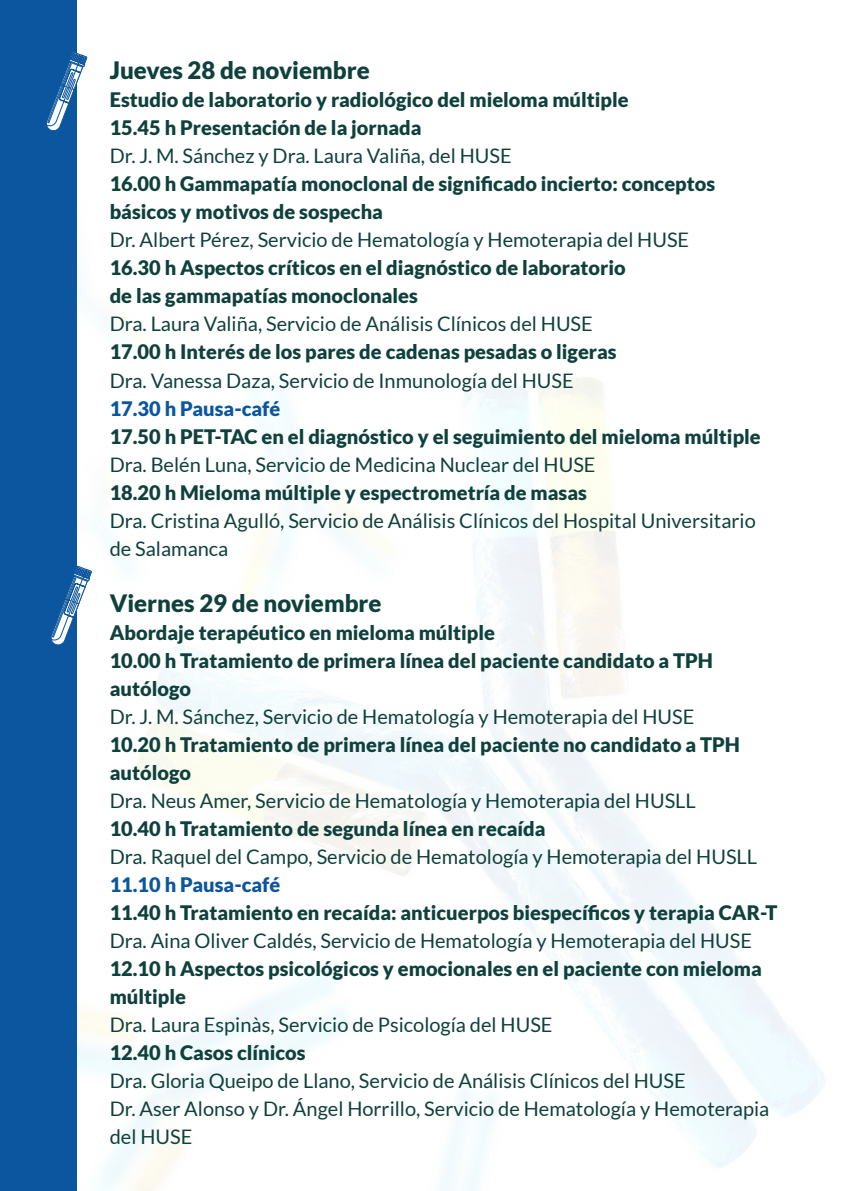
<style>
.page{position:relative;width:842px;height:1191px;background:#fff}
.page>*{position:absolute;margin:0;border:0;box-sizing:border-box;transform-origin:0 0}
.t1{font:900 24px "Lato";color:#0f413c}
.t2{font:900 20px/28px "Lato";color:#0f413c}
.t3{font:20px/28px "Lato";color:#0f413c}
.t4{font:900 20px "Lato";color:#0b569e}
</style>
<div class="page">
<img style="left:76px;top:163px;width:749px;height:1028px">
<div style="left:0;top:0;width:76px;height:1191px;background:#0b569e"></div>
<svg style="left:46px;top:51px;width:41px;height:81px"></svg>
<svg style="left:51px;top:566px;width:41px;height:80px"></svg>
<p class="t1" style="left:110px;top:57px;width:262px">Jueves 28 de noviembre</p>
<p class="t2" style="left:110px;top:86px;width:521px">Estudio de laboratorio y radiológico del mieloma múltiple<br>15.45 h Presentación de la jornada</p>
<p class="t3" style="left:110px;top:142px;width:403px">Dr. J. M. Sánchez y Dra. Laura Valiña, del HUSE</p>
<p class="t2" style="left:110px;top:170px;width:607px">16.00 h Gammapatía monoclonal de significado incierto: conceptos básicos y motivos de sospecha</p>
<p class="t3" style="left:110px;top:226px;width:581px">Dr. Albert Pérez, Servicio de Hematología y Hemoterapia del HUSE</p>
<p class="t2" style="left:110px;top:254px;width:517px">16.30 h Aspectos críticos en el diagnóstico de laboratorio de las gammapatías monoclonales</p>
<p class="t3" style="left:110px;top:310px;width:485px">Dra. Laura Valiña, Servicio de Análisis Clínicos del HUSE</p>
<p class="t2" style="left:110px;top:338px;width:508px">17.00 h Interés de los pares de cadenas pesadas o ligeras</p>
<p class="t3" style="left:110px;top:366px;width:465px">Dra. Vanessa Daza, Servicio de Inmunología del HUSE</p>
<p class="t4" style="left:110px;top:396px;width:172px">17.30 h Pausa-café</p>
<p class="t2" style="left:110px;top:422px;width:653px">17.50 h PET-TAC en el diagnóstico y el seguimiento del mieloma múltiple</p>
<p class="t3" style="left:110px;top:450px;width:487px">Dra. Belén Luna, Servicio de Medicina Nuclear del HUSE</p>
<p class="t2" style="left:110px;top:478px;width:479px">18.20 h Mieloma múltiple y espectrometría de masas</p>
<p class="t3" style="left:110px;top:506px;width:648px">Dra. Cristina Agulló, Servicio de Análisis Clínicos del Hospital Universitario de Salamanca</p>
<p class="t1" style="left:110px;top:589px;width:273px">Viernes 29 de noviembre</p>
<p class="t2" style="left:110px;top:618px;width:605px">Abordaje terapéutico en mieloma múltiple<br>10.00 h Tratamiento de primera línea del paciente candidato a TPH autólogo</p>
<p class="t3" style="left:110px;top:702px;width:586px">Dr. J. M. Sánchez, Servicio de Hematología y Hemoterapia del HUSE</p>
<p class="t2" style="left:110px;top:730px;width:632px">10.20 h Tratamiento de primera línea del paciente no candidato a TPH autólogo</p>
<p class="t3" style="left:110px;top:786px;width:588px">Dra. Neus Amer, Servicio de Hematología y Hemoterapia del HUSLL</p>
<p class="t2" style="left:110px;top:814px;width:437px">10.40 h Tratamiento de segunda línea en recaída</p>
<p class="t3" style="left:110px;top:842px;width:649px">Dra. Raquel del Campo, Servicio de Hematología y Hemoterapia del HUSLL</p>
<p class="t4" style="left:110px;top:872px;width:172px">11.10 h Pausa-café</p>
<p class="t2" style="left:110px;top:898px;width:669px">11.40 h Tratamiento en recaída: anticuerpos biespecíficos y terapia CAR-T</p>
<p class="t3" style="left:110px;top:926px;width:644px">Dra. Aina Oliver Caldés, Servicio de Hematología y Hemoterapia del HUSE</p>
<p class="t2" style="left:110px;top:954px;width:654px">12.10 h Aspectos psicológicos y emocionales en el paciente con mieloma múltiple</p>
<p class="t3" style="left:110px;top:1010px;width:444px">Dra. Laura Espinàs, Servicio de Psicología del HUSE</p>
<p class="t2" style="left:110px;top:1038px;width:197px">12.40 h Casos clínicos</p>
<p class="t3" style="left:110px;top:1066px;width:661px">Dra. Gloria Queipo de Llano, Servicio de Análisis Clínicos del HUSE<br>Dr. Aser Alonso y Dr. Ángel Horrillo, Servicio de Hematología y Hemoterapia del HUSE</p>
</div>
